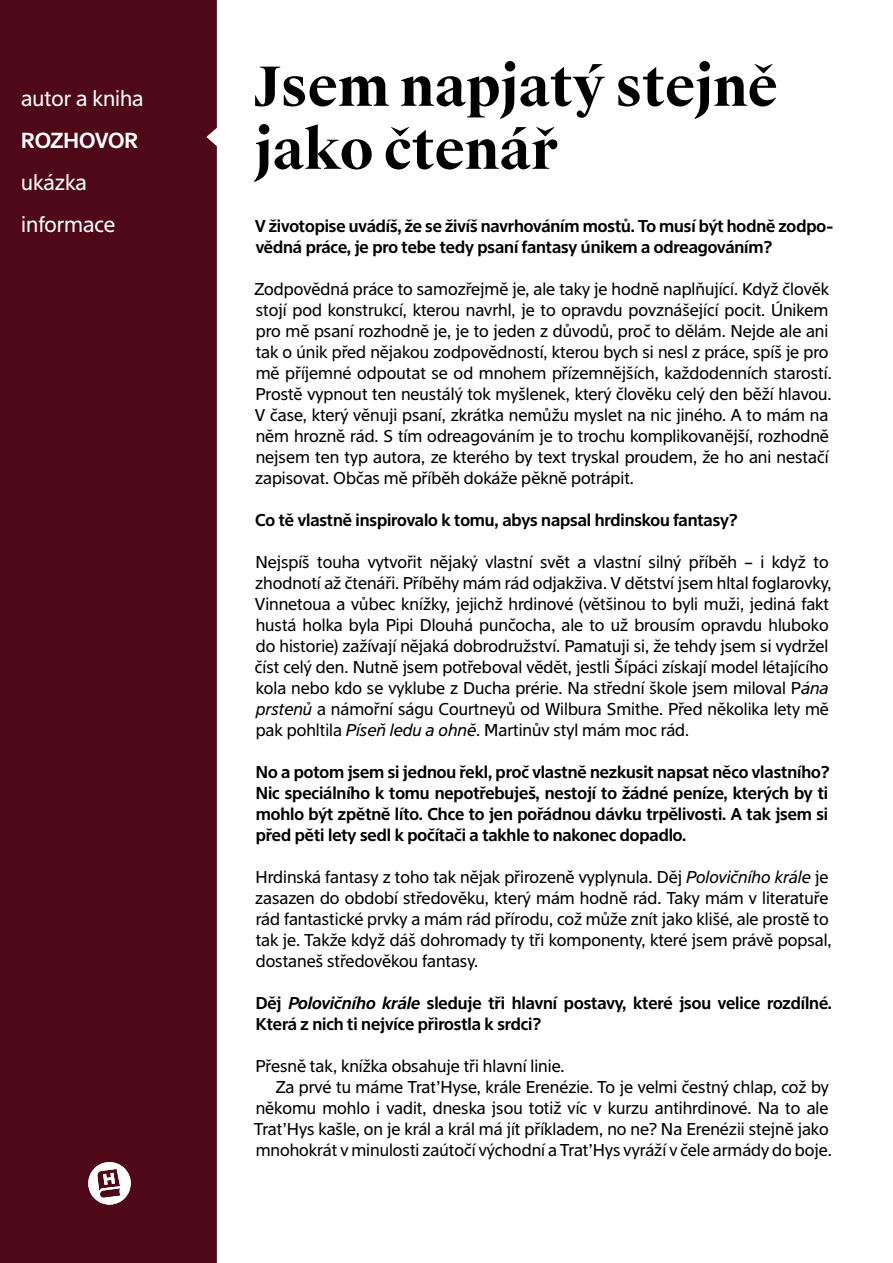
<style>
.page{position:relative;width:893px;height:1263px;background:#fff}
.page>*{position:absolute;margin:0;border:0;box-sizing:border-box;transform-origin:0 0}
.n__HLAVNÍ_NADPIS{font:700 54px/63px "Suisse Works";letter-spacing:-.005em;color:#000}
.n__obsah{font:21px "Suisse Sign";color:#fff}
.n__obsah-2{font:600 21px "Suisse Sign";letter-spacing:-.005em;color:#fff}
.n__TEXT_DO_BLOKU_BEZ{font:16.5px/21px "Suisse Sign";color:#000}
.n__OTÁZKA{font:600 16.5px/21px "Suisse Sign";letter-spacing:-.005em;color:#000}
.n__TEXT_DO_BLOKU{font:16.5px/21px "Suisse Sign";color:#000}
.s1{font-style:italic}
</style>
<div class="page">
<div style="left:0;top:0;width:217px;height:1263px;background:#4e0817"></div>
<svg style="left:88px;top:1162px;width:43px;height:42px"></svg>
<p class="n__obsah" style="left:21px;top:86px;width:124px">autor a kniha</p>
<p class="n__obsah-2" style="left:21px;top:128px;width:118px">ROZHOVOR</p>
<p class="n__obsah" style="left:21px;top:170px;width:67px">ukázka</p>
<p class="n__obsah" style="left:21px;top:212px;width:96px">informace</p>
<p class="n__HLAVNÍ_NADPIS" style="left:254px;top:56px;width:525px">Jsem napjatý stejně jako čtenář</p>
<p class="n__OTÁZKA" style="left:255px;top:216px;width:580px">V životopise uvádíš, že se živíš navrhováním mostů. To musí být hodně zodpo&shy;vědná práce, je pro tebe tedy psaní fantasy únikem a odreagováním?</p>
<p class="n__TEXT_DO_BLOKU_BEZ" style="left:254px;top:279px;width:579px">Zodpovědná práce to samozřejmě je, ale taky je hodně naplňující. Když člověk stojí pod konstrukcí, kterou navrhl, je to opravdu povznášející pocit. Únikem pro mě psaní rozhodně je, je to jeden z důvodů, proč to dělám. Nejde ale ani tak o únik před nějakou zodpovědností, kterou bych si nesl z práce, spíš je pro mě příjemné odpoutat se od mnohem přízemnějších, každodenních starostí.<br>Prostě vypnout ten neustálý tok myšlenek, který člověku celý den běží hlavou.<br>V čase, který věnuji psaní, zkrátka nemůžu myslet na nic jiného. A to mám na něm hrozně rád. S tím odreagováním je to trochu komplikovanější, rozhodně nejsem ten typ autora, ze kterého by text tryskal proudem, že ho ani nestačí zapisovat. Občas mě příběh dokáže pěkně potrápit.</p>
<p class="n__OTÁZKA" style="left:255px;top:510px;width:484px">Co tě vlastně inspirovalo k tomu, abys napsal hrdinskou fantasy?</p>
<p class="n__TEXT_DO_BLOKU_BEZ" style="left:255px;top:552px;width:578px">Nejspíš touha vytvořit nějaký vlastní svět a vlastní silný příběh – i když to zhodnotí až čtenáři. Příběhy mám rád odjakživa. V dětství jsem hltal foglarovky, Vinnetoua a vůbec knížky, jejichž hrdinové (většinou to byli muži, jediná fakt hustá holka byla Pipi Dlouhá punčocha, ale to už brousím opravdu hluboko do historie) zažívají nějaká dobrodružství. Pamatuji si, že tehdy jsem si vydržel číst celý den. Nutně jsem potřeboval vědět, jestli Šípáci získají model létajícího kola nebo kdo se vyklube z Ducha prérie. Na střední škole jsem miloval P<span class="s1">ána prstenů</span> a námořní ságu Courtneyů od Wilbura Smithe. Před několika lety mě pak pohltila <span class="s1">Píseň ledu a ohně</span>. Martinův styl mám moc rád.</p>
<p class="n__OTÁZKA" style="left:256px;top:762px;width:575px;text-align:justify">No a potom jsem si jednou řekl, proč vlastně nezkusit napsat něco vlastního?<br>Nic speciálního k tomu nepotřebuješ, nestojí to žádné peníze, kterých by ti mohlo být zpětně líto. Chce to jen pořádnou dávku trpělivosti. A tak jsem si před pěti lety sedl k počítači a takhle to nakonec dopadlo.</p>
<p class="n__TEXT_DO_BLOKU_BEZ" style="left:255px;top:867px;width:578px">Hrdinská fantasy z toho tak nějak přirozeně vyplynula. Děj <span class="s1">Polovičního krále</span> je zasazen do období středověku, který mám hodně rád. Taky mám v literatuře rád fantastické prvky a mám rád přírodu, což může znít jako klišé, ale prostě to tak je. Takže když dáš dohromady ty tři komponenty, které jsem právě popsal, dostaneš středověkou fantasy.</p>
<p class="n__OTÁZKA" style="left:256px;top:993px;width:577px">Děj <span class="s1">Polovičního krále</span> sleduje tři hlavní postavy, které jsou velice rozdílné.<br>Která z nich ti nejvíce přirostla k srdci?</p>
<p class="n__TEXT_DO_BLOKU_BEZ" style="left:255px;top:1056px;width:310px">Přesně tak, knížka obsahuje tři hlavní linie.</p>
<p class="n__TEXT_DO_BLOKU" style="left:254px;top:1077px;width:579px;text-indent:21px">Za prvé tu máme Trat’Hyse, krále Erenézie. To je velmi čestný chlap, což by někomu mohlo i vadit, dneska jsou totiž víc v kurzu antihrdinové. Na to ale Trat’Hys kašle, on je král a král má jít příkladem, no ne? Na Erenézii stejně jako mnohokrát v minulosti zaútočí východní a Trat’Hys vyráží v čele armády do boje.</p>
</div>
